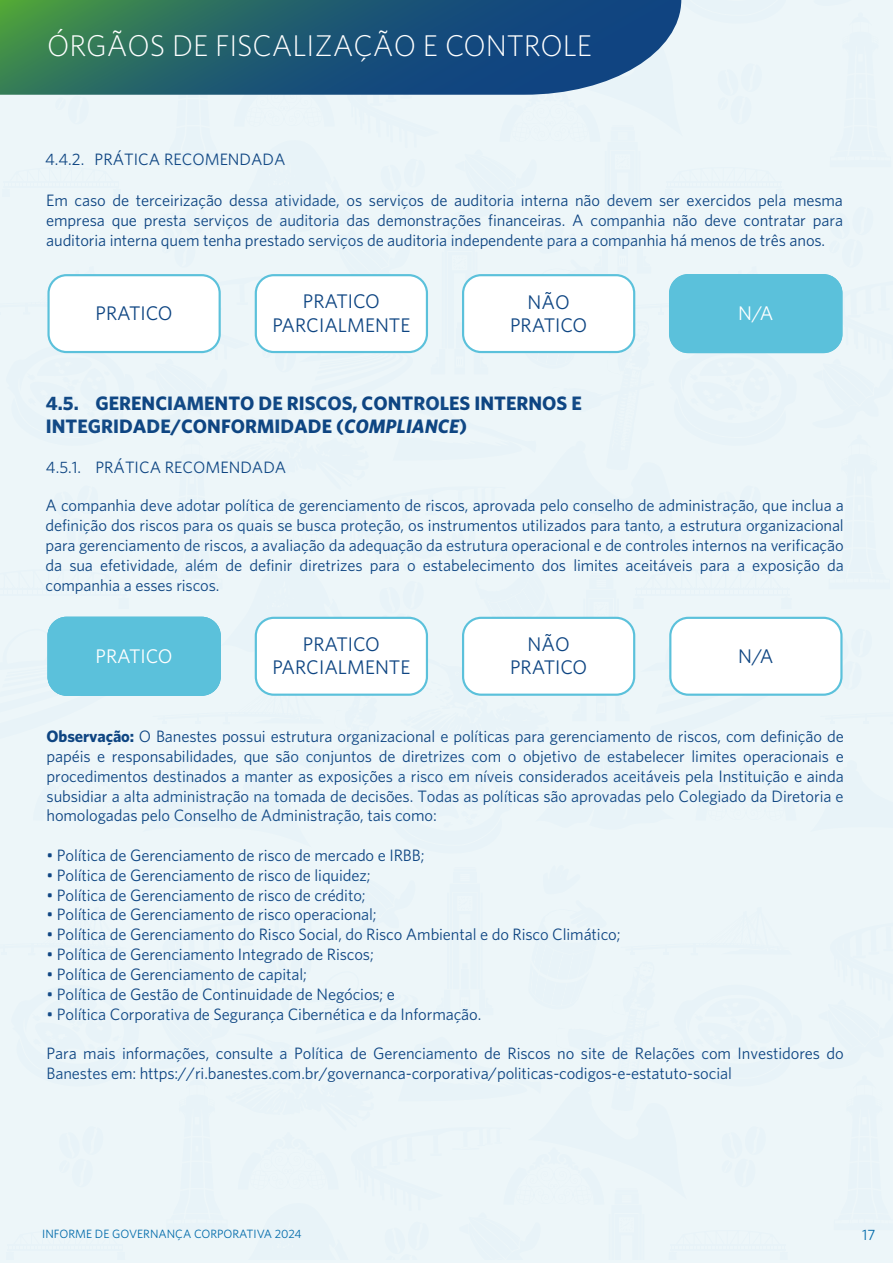
<style>
.page{position:relative;width:893px;height:1263px;background:#edf6f9}
.page>*{position:absolute;margin:0;border:0;box-sizing:border-box;transform-origin:0 0}
.t1{font:300 30px "Whitney HTF";color:#fff}
.t2{font:19.8px/23.2px "Whitney HTF";color:#0e4582;text-align:center}
.t3{font:19.8px "Whitney HTF";color:#fff}
.t4{font:700 19.5px/23.4px "Whitney HTF";color:#0e4582}
.t5{font:16.5px/19.8px "Whitney HTF";letter-spacing:-.005em;color:#0e4582;text-align:justify}
.t6{font:15px "Whitney HTF";color:#006aaa}
.t7{font:12px "Whitney HTF";color:#006aaa}
.s1{font-style:italic}
.s2{font-weight:700}
</style>
<div class="page">
<svg style="left:50px;top:344px;width:84px;height:10px"></svg>
<div style="left:2px;top:190px;width:8px;height:7px;background:#e8f3f8"></div>
<div style="left:113px;top:190px;width:8px;height:7px;background:#e8f3f8"></div>
<svg style="left:812px;top:276px;width:31px;height:78px"></svg>
<svg style="left:836px;top:629px;width:7px;height:61px"></svg>
<div style="left:6px;top:1253px;width:8px;height:7px;background:#e8f3f8"></div>
<div style="left:117px;top:1253px;width:8px;height:7px;background:#e8f3f8"></div>
<div style="left:256px;top:618px;width:171px;height:77px;background:#fff;border-radius:18px"></div>
<div style="left:255px;top:617px;width:173px;height:79px;border:2px solid #5bc1db;border-radius:18px"></div>
<div style="left:463px;top:618px;width:171px;height:77px;background:#fff;border-radius:18px"></div>
<div style="left:462px;top:617px;width:173px;height:79px;border:2px solid #5bc1db;border-radius:18px"></div>
<div style="left:670px;top:618px;width:171px;height:77px;background:#fff;border-radius:18px"></div>
<div style="left:669px;top:617px;width:173px;height:79px;border:2px solid #5bc1db;border-radius:18px"></div>
<div style="left:49px;top:618px;width:171px;height:77px;background:#5bc1db;border-radius:18px"></div>
<div style="left:47px;top:617px;width:174px;height:79px;border:2px solid #5bc1db;border-radius:18px"></div>
<div style="left:49px;top:275px;width:171px;height:77px;background:#fff;border-radius:18px"></div>
<div style="left:47px;top:274px;width:174px;height:79px;border:2px solid #5bc1db;border-radius:18px"></div>
<div style="left:256px;top:275px;width:171px;height:77px;background:#fff;border-radius:18px"></div>
<div style="left:255px;top:274px;width:173px;height:79px;border:2px solid #5bc1db;border-radius:18px"></div>
<div style="left:463px;top:275px;width:171px;height:77px;background:#fff;border-radius:18px"></div>
<div style="left:462px;top:274px;width:173px;height:79px;border:2px solid #5bc1db;border-radius:18px"></div>
<div style="left:670px;top:275px;width:171px;height:77px;background:#5bc1db;border-radius:18px"></div>
<div style="left:669px;top:274px;width:173px;height:79px;border:2px solid #5bc1db;border-radius:18px"></div>
<svg style="left:0;top:0;width:681px;height:95px;background:#2a6376"></svg>
<h1 class="t1" style="left:47px;top:28px;width:546px">ÓRGÃOS DE FISCALIZAÇÃO E CONTROLE</h1>
<p class="t5" style="left:45px;top:149px;width:242px">4.4.2. PRÁTICA RECOMENDADA</p>
<p class="t5" style="left:46px;top:190px;width:798px">Em caso de terceirização dessa atividade, os serviços de auditoria interna não devem ser exercidos pela mesma empresa que presta serviços de auditoria das demonstrações financeiras. A companhia não deve contratar para auditoria interna quem tenha prestado serviços de auditoria independente para a companhia há menos de três anos.</p>
<p class="t2" style="left:96px;top:301px;width:79px">PRATICO</p>
<p class="t2" style="left:272px;top:289px;width:139px">PRATICO<br>PARCIALMENTE</p>
<p class="t2" style="left:510px;top:290px;width:79px">NÃO<br>PRATICO</p>
<p class="t3" style="left:738px;top:301px;width:37px">N/A</p>
<p class="t4" style="left:46px;top:391px;width:537px">4.5. GERENCIAMENTO DE RISCOS, CONTROLES INTERNOS E<br>INTEGRIDADE/CONFORMIDADE (<span class="s1">COMPLIANCE</span>)</p>
<p class="t5" style="left:46px;top:457px;width:242px">4.5.1. PRÁTICA RECOMENDADA</p>
<p class="t5" style="left:46px;top:495px;width:800px">A companhia deve adotar política de gerenciamento de riscos, aprovada pelo conselho de administração, que inclua a definição dos riscos para os quais se busca proteção, os instrumentos utilizados para tanto, a estrutura organizacional para gerenciamento de riscos, a avaliação da adequação da estrutura operacional e de controles internos na verificação da sua efetividade, além de definir diretrizes para o estabelecimento dos limites aceitáveis para a exposição da companhia a esses riscos.</p>
<p class="t2" style="left:272px;top:632px;width:139px">PRATICO<br>PARCIALMENTE</p>
<p class="t2" style="left:510px;top:632px;width:79px">NÃO<br>PRATICO</p>
<p class="t3" style="left:96px;top:644px;width:79px">PRATICO</p>
<p class="t2" style="left:738px;top:644px;width:37px">N/A</p>
<p class="t5" style="left:47px;top:726px;width:799px"><span class="s2">Observação:</span> O Banestes possui estrutura organizacional e políticas para gerenciamento de riscos, com definição de papéis e responsabilidades, que são conjuntos de diretrizes com o objetivo de estabelecer limites operacionais e procedimentos destinados a manter as exposições a risco em níveis considerados aceitáveis pela Instituição e ainda subsidiar a alta administração na tomada de decisões. Todas as políticas são aprovadas pelo Colegiado da Diretoria e homologadas pelo Conselho de Administração, tais como:</p>
<p class="t5" style="left:47px;top:845px;width:379px">• Política de Gerenciamento de risco de mercado e IRBB;</p>
<p class="t5" style="left:47px;top:865px;width:325px">• Política de Gerenciamento de risco de liquidez;</p>
<p class="t5" style="left:47px;top:885px;width:321px">• Política de Gerenciamento de risco de crédito;</p>
<p class="t5" style="left:47px;top:904px;width:332px">• Política de Gerenciamento de risco operacional;</p>
<p class="t5" style="left:47px;top:924px;width:575px">• Política de Gerenciamento do Risco Social, do Risco Ambiental e do Risco Climático;</p>
<p class="t5" style="left:47px;top:944px;width:329px">• Política de Gerenciamento Integrado de Riscos;</p>
<p class="t5" style="left:47px;top:964px;width:262px">• Política de Gerenciamento de capital;</p>
<p class="t5" style="left:47px;top:984px;width:350px">• Política de Gestão de Continuidade de Negócios; e</p>
<p class="t5" style="left:47px;top:1003px;width:436px">• Política Corporativa de Segurança Cibernética e da Informação.</p>
<p class="t5" style="left:47px;top:1043px;width:799px">Para mais informações, consulte a Política de Gerenciamento de Riscos no site de Relações com Investidores do<br>Banestes em: https://ri.banestes.com.br/governanca-corporativa/politicas-codigos-e-estatuto-social</p>
<p class="t7" style="left:42px;top:1226px;width:261px">INFORME DE GOVERNANÇA CORPORATIVA 2024</p>
<p class="t6" style="left:862px;top:1225px;width:15px">17</p>
</div>
